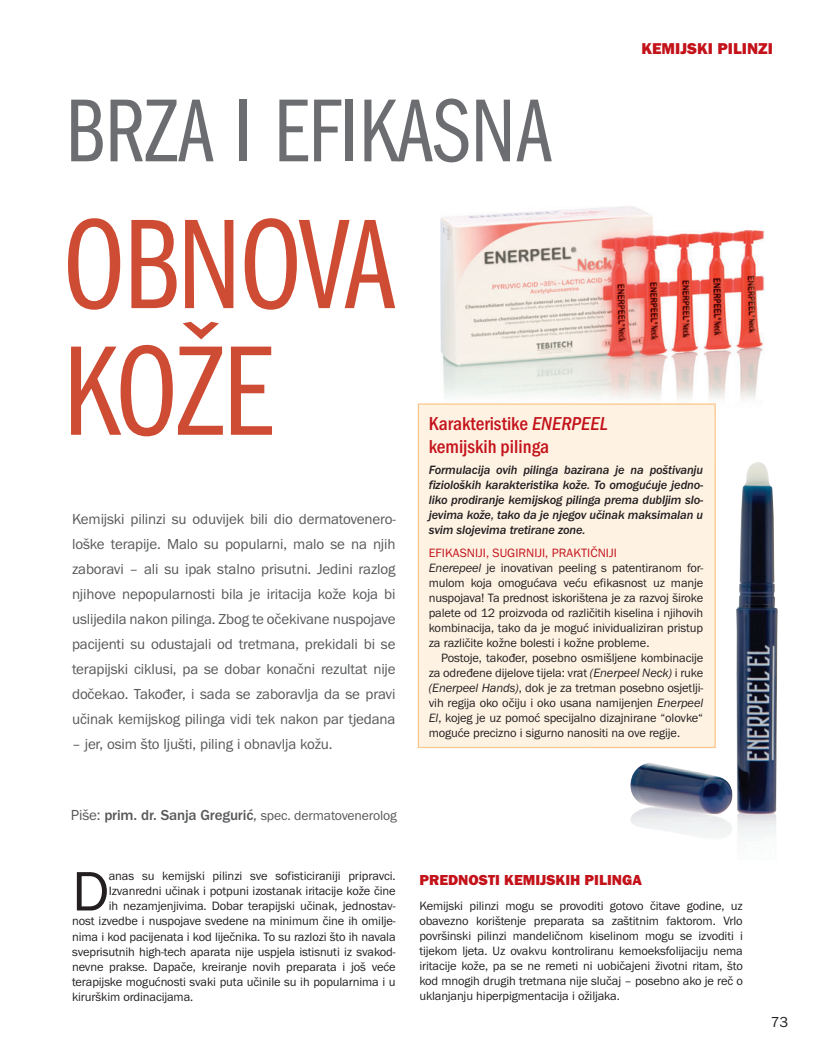
<style>
.page{position:relative;width:815px;height:1053px;background:#fff}
.page>*{position:absolute;margin:0;border:0;box-sizing:border-box;transform-origin:0 0}
.t1{font:132.12px/126.6px "Franklin Got Itc TEE Book Comp";letter-spacing:-.02em;color:#ce4c34}
.t2{font:92.38px "Franklin Got Itc TEE Book Comp";color:#6c6d70}
.t3{font:57.5px "Franklin Got Itc TEE";color:#231f20}
.t4{font:500 condensed 19.38px/23.2px "Franklin Got Itc TEE";color:#c4121a}
.t5{font:16.25px "Franklin Got Itc TEE Heav";color:#c4121a}
.t6{font:15px/25px "Franklin Got Itc TEE";letter-spacing:-.01em;color:#57585a;text-align:justify}
.t7{font:500 15px "Franklin Got Itc TEE";letter-spacing:-.01em;color:#57585a}
.t8{font:15px "Franklin Got Itc TEE Heav";color:#c4121a}
.t9{font:15px "Franklin Got Itc TEE";color:#231f20}
.t10{font:12.5px/15px "Franklin Got Itc TEE";letter-spacing:-.01em;color:#231f20;text-align:justify}
.t11{font:italic 500 12.5px/15px "Franklin Got Itc TEE";letter-spacing:-.01em;color:#231f20;text-align:justify}
.s1{font-style:italic}
.s2{color:#c4121a}
.s3{font-weight:400}
.s4{font-weight:400;font-size:13.75px}
</style>
<div class="page">
<img style="left:440px;top:206px;width:325px;height:193px">
<img style="left:628px;top:462px;width:150px;height:377px">
<div style="left:418px;top:403px;width:298px;height:345px;background:#fef2e3"></div>
<img style="left:423px;top:403px;width:293px;height:13px">
<div style="left:588px;top:456px;width:128px;height:292px;background:#fef2e3"></div>
<h2 class="t2" style="left:65px;top:80px;width:488px">BRZA I EFIKASNA</h2>
<h3 class="t5" style="left:641px;top:39px;width:133px">KEMIJSKI PILINZI</h3>
<h1 class="t1" style="left:63px;top:203px;width:334px">OBNOVA<br>KOŽE</h1>
<p class="t6" style="left:72px;top:507px;width:325px">Kemijski pilinzi su oduvijek bili dio dermatovenero&shy;loške terapije. Malo su popularni, malo se na njih zaboravi – ali su ipak stalno prisutni. Jedini razlog njihove nepopularnosti bila je iritacija kože koja bi uslijedila nakon pilinga. Zbog te očekivane nuspojave pacijenti su odustajali od tretmana, prekidali bi se terapijski ciklusi, pa se dobar konačni rezultat nije dočekao. Također, i sada se zaboravlja da se pravi učinak kemijskog pilinga vidi tek nakon par tjedana</p>
<p class="t6" style="left:72px;top:732px;width:262px">– jer, osim što ljušti, piling i obnavlja kožu.</p>
<h3 class="t4" style="left:429px;top:411px;width:180px">Karakteristike <span class="s1">ENERPEEL </span>kemijskih pilinga</h3>
<p class="t11" style="left:429px;top:462px;width:276px">Formulacija ovih pilinga bazirana je na poštivanju fizioloških karakteristika kože. To omogućuje jedno&shy;liko prodiranje kemijskog pilinga prema dubljim slo&shy;jevima kože, tako da je njegov učinak maksimalan u svim slojevima tretirane zone.</p>
<p class="t10" style="left:429px;top:545px;width:276px;text-align:left"><span class="s2">EFIKASNIJI, SUGIRNIJI, PRAKTIČNIJI<br></span><span class="s1">Enerepeel</span> je inovativan peeling s patentiranom for&shy;mulom koja omogućava veću efikasnost uz manje nuspojava! Ta prednost iskorištena je za razvoj široke palete od 12 proizvoda od različitih kiselina i njihovih kombinacija, tako da je moguć inividualiziran pristup za različite kožne bolesti i kožne probleme.</p>
<p class="t10" style="left:429px;top:650px;width:276px;text-indent:12px">Postoje, također, posebno osmišljene kombinacije za određene dijelove tijela: vrat <span class="s1">(Enerpeel Neck)</span> i ruke <span class="s1">(Enerpeel Hands)</span>, dok je za tretman posebno osjetlji&shy;vih regija oko očiju i oko usana namijenjen <span class="s1">Enerpeel El</span>, kojeg je uz pomoć specijalno dizajnirane “olovke“ moguće precizno i sigurno nanositi na ove regije.</p>
<p class="t7" style="left:71px;top:806px;width:327px"><span class="s3">Piše:</span> prim. dr. Sanja Gregurić<span class="s3">,</span> <span class="s4">spec. dermatovenerolog</span></p>
<h3 class="t3" style="left:72px;top:859px;width:39px">D</h3>
<p class="t10" style="left:109px;top:868px;width:289px">anas su kemijski pilinzi sve sofisticiraniji pripravci.</p>
<p class="t10" style="left:109px;top:883px;width:288px">Izvanredni učinak i potpuni izostanak iritacije kože čine</p>
<p class="t10" style="left:109px;top:898px;width:288px">ih nezamjenjivima. Dobar terapijski učinak, jednostav-</p>
<p class="t10" style="left:72px;top:913px;width:325px">nost izvedbe i nuspojave svedene na minimum čine ih omilje-</p>
<p class="t10" style="left:72px;top:928px;width:325px">nima i kod pacijenata i kod liječnika. To su razlozi što ih navala</p>
<p class="t10" style="left:72px;top:943px;width:325px">sveprisutnih high-tech aparata nije uspjela istisnuti iz svakod-</p>
<p class="t10" style="left:72px;top:958px;width:325px">nevne prakse. Dapače, kreiranje novih preparata i još veće</p>
<p class="t10" style="left:72px;top:973px;width:325px">terapijske mogućnosti svaki puta učinile su ih popularnima i u</p>
<p class="t10" style="left:72px;top:988px;width:123px">kirurškim ordinacijama.</p>
<p class="t8" style="left:419px;top:870px;width:224px">PREDNOSTI KEMIJSKIH PILINGA</p>
<p class="t10" style="left:419px;top:898px;width:325px">Kemijski pilinzi mogu se provoditi gotovo čitave godine, uz obavezno korištenje preparata sa zaštitnim faktorom. Vrlo površinski pilinzi mandeličnom kiselinom mogu se izvoditi i tijekom ljeta. Uz ovakvu kontroliranu kemoeksfolijaciju nema iritacije kože, pa se ne remeti ni uobičajeni životni ritam, što kod mnogih drugih tretmana nije slučaj – posebno ako je reč o uklanjanju hiperpigmentacija i ožiljaka.</p>
<p class="t9" style="left:771px;top:1013px;width:19px">73</p>
</div>
